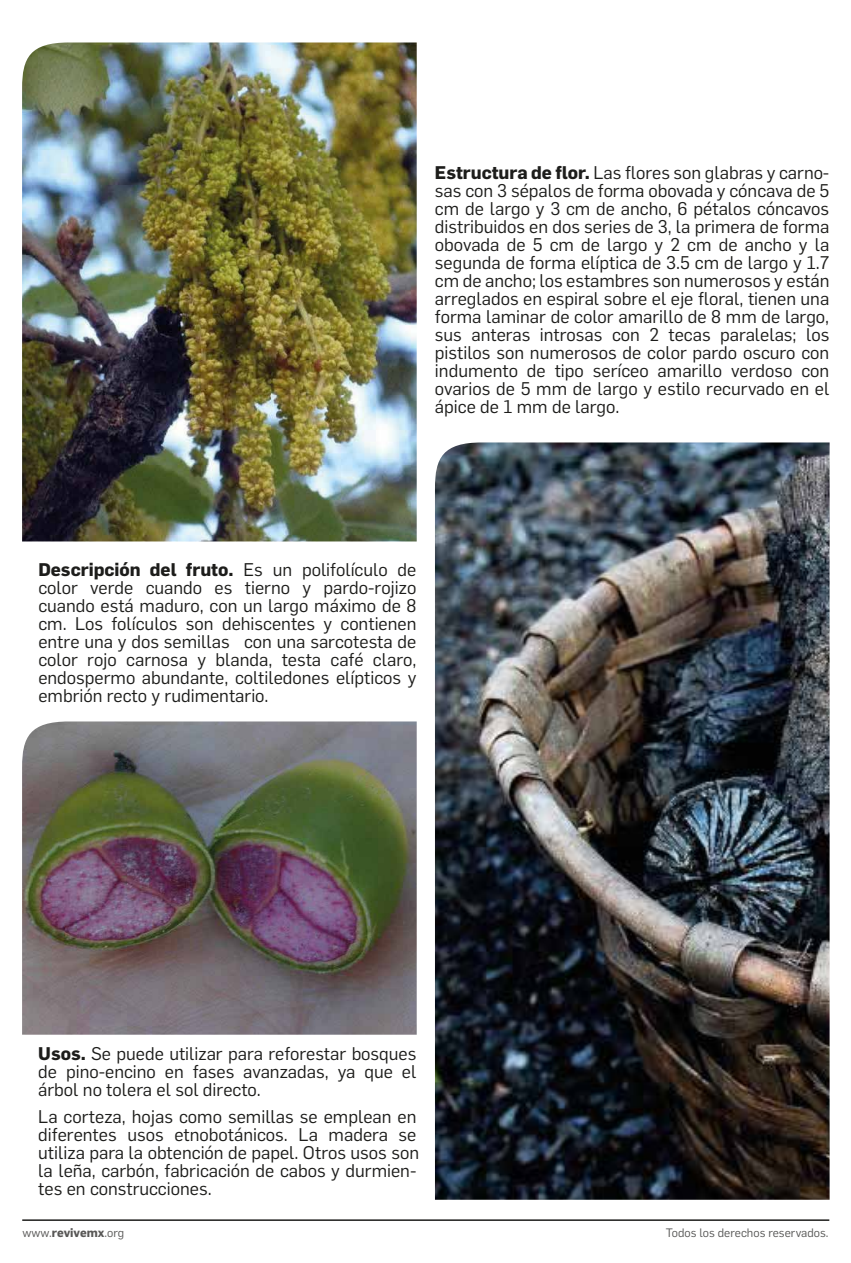
<style>
.page{position:relative;width:851px;height:1263px;background:#fff}
.page>*{position:absolute;margin:0;border:0;box-sizing:border-box;transform-origin:0 0}
.t1{font:18px/18px "Flama";color:#1d1d1b;text-align:justify}
.t2{font:12px "Flama";color:#575756}
.t3{font:12px "Flama";color:#585756}
.s1{font-weight:700}
</style>
<div class="page">
<img style="left:22px;top:42px;width:394px;height:499px">
<img style="left:22px;top:721px;width:394px;height:314px">
<img style="left:435px;top:442px;width:394px;height:758px">
<hr style="left:22px;top:1219px;width:807px;height:2px;background:#1d1d1b">
<p class="t1" style="left:435px;top:162px;width:396px"><span class="s1">Estructura de flor.</span> Las flores son glabras y carno&shy;sas con 3 sépalos de forma obovada y cóncava de 5 cm de largo y 3 cm de ancho, 6 pétalos cóncavos distribuidos en dos series de 3, la primera de forma obovada de 5 cm de largo y 2 cm de ancho y la segunda de forma elíptica de 3.5 cm de largo y 1.7 cm de ancho; los estambres son numerosos y están arreglados en espiral sobre el eje floral, tienen una forma laminar de color amarillo de 8 mm de largo, sus anteras introsas con 2 tecas paralelas; los pistilos son numerosos de color pardo oscuro con indumento de tipo seríceo amarillo verdoso con ovarios de 5 mm de largo y estilo recurvado en el ápice de 1 mm de largo.</p>
<p class="t1" style="left:38px;top:559px;width:379px"><span class="s1">Descripción del fruto.</span> Es un polifolículo de color verde cuando es tierno y pardo-rojizo cuando está maduro, con un largo máximo de 8 cm. Los folículos son dehiscentes y contienen entre una y dos semillas con una sarcotesta de color rojo carnosa y blanda, testa café claro, endospermo abundante, coltiledones elípticos y embrión recto y rudimentario.</p>
<p class="t1" style="left:38px;top:1043px;width:379px"><span class="s1">Usos.</span> Se puede utilizar para reforestar bosques de pino-encino en fases avanzadas, ya que el árbol no tolera el sol directo.</p>
<p class="t1" style="left:38px;top:1106px;width:382px;text-align:left">La corteza, hojas como semillas se emplean en diferentes usos etnobotánicos. La madera se utiliza para la obtención de papel. Otros usos son la leña, carbón, fabricación de cabos y durmien&shy;tes en construcciones.</p>
<p class="t3" style="left:23px;top:1224px;width:103px">www.<span class="s1">revivemx</span>.org</p>
<p class="t2" style="left:665px;top:1224px;width:164px">Todos los derechos reservados.</p>
</div>
